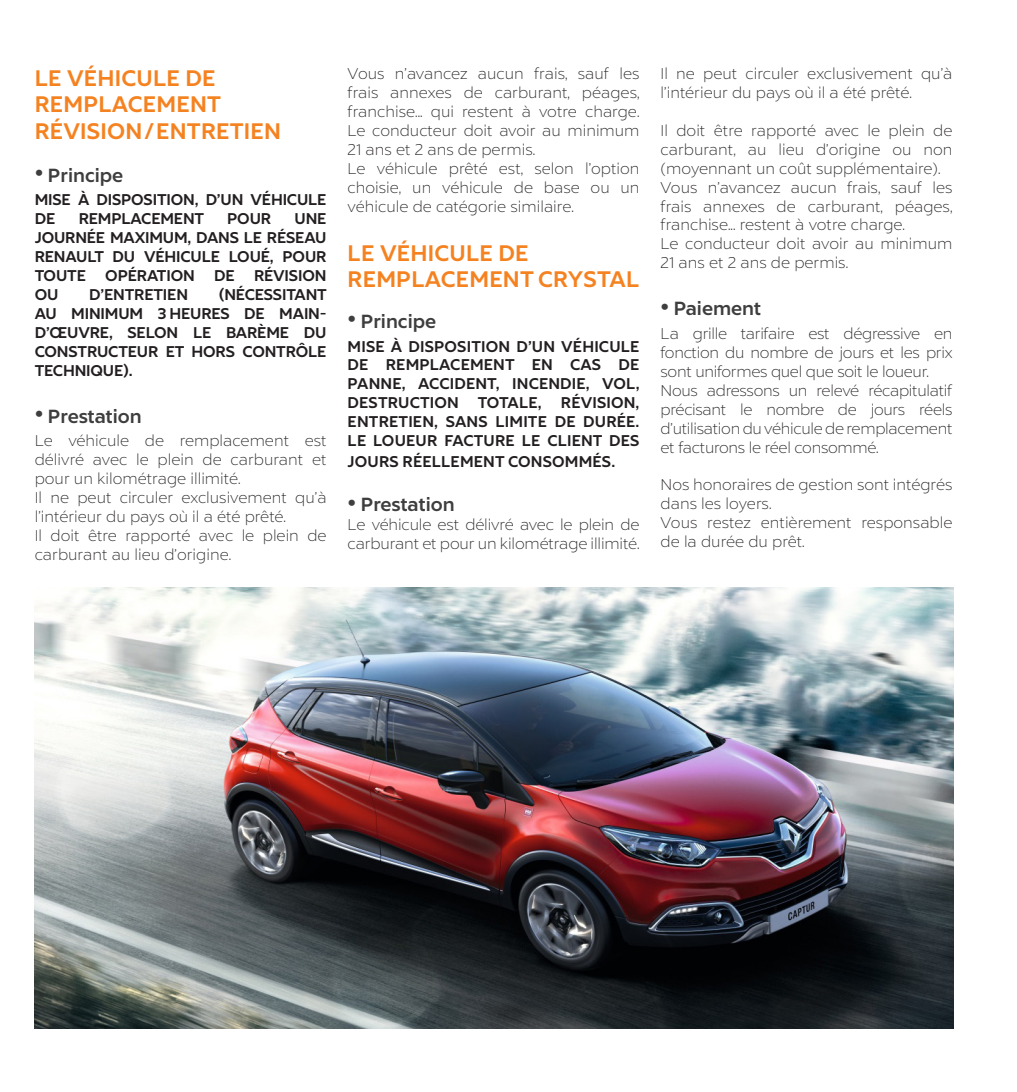
<style>
.page{position:relative;width:1017px;height:1092px;background:#fff}
.page>*{position:absolute;margin:0;border:0;box-sizing:border-box;transform-origin:0 0}
.t1{font:700 22.75px/26.2px "RCI";letter-spacing:.01em;color:#f58220}
.t2{font:700 19.25px "RCI";color:#3e3e3f}
.t3{font:300 15.75px/18.9px "RCI";color:#231f20;text-align:justify}
.t4{font:700 15.75px/18.9px "RCI";letter-spacing:-.01em;color:#231f20;text-align:justify}
.t5{font:700 15.75px "RCI";letter-spacing:.01em;color:#231f20}
.s1{font-family:"Helvetica Neue LT Pro";font-stretch:condensed;font-size:17.5px}
</style>
<div class="page">
<img style="left:35px;top:587px;width:919px;height:441px">
<p class="t1" style="left:35px;top:65px;width:248px">LE VÉHICULE DE<br>REMPLACEMENT<br>RÉVISION / ENTRETIEN</p>
<p class="t2" style="left:35px;top:163px;width:90px"><span class="s1">•</span> Principe</p>
<p class="t4" style="left:35px;top:190px;width:293px">MISE À DISPOSITION, D’UN VÉHICULE<br>DE</p>
<p class="t4" style="left:79px;top:209px;width:127px">REMPLACEMENT</p>
<p class="t4" style="left:227px;top:209px;width:45px">POUR</p>
<p class="t4" style="left:35px;top:209px;width:293px;text-indent:260px">UNE JOURNÉE MAXIMUM, DANS LE RÉSEAU RENAULT DU VÉHICULE LOUÉ, POUR TOUTE OPÉRATION DE RÉVISION OU</p>
<p class="t4" style="left:35px;top:285px;width:294px;text-indent:184px">(NÉCESSITANT AU MINIMUM 3 HEURES DE MAIN-D’ŒUVRE, SELON LE BARÈME DU CONSTRUCTEUR ET HORS CONTRÔLE TECHNIQUE).</p>
<p class="t2" style="left:35px;top:404px;width:109px"><span class="s1">•</span> Prestation</p>
<p class="t3" style="left:35px;top:431px;width:293px">Le véhicule de remplacement est délivré avec le plein de carburant et pour un kilométrage illimité.</p>
<p class="t3" style="left:35px;top:488px;width:293px">Il ne peut circuler exclusivement qu’à l’intérieur du pays où il a été prêté.</p>
<p class="t3" style="left:35px;top:526px;width:293px">Il doit être rapporté avec le plein de carburant au lieu d’origine.</p>
<p class="t4" style="left:89px;top:285px;width:100px">D’ENTRETIEN</p>
<p class="t3" style="left:348px;top:64px;width:293px">Vous n’avancez aucun frais, sauf les frais annexes de carburant, péages, franchise... qui restent à votre charge.<br>Le conducteur doit avoir au minimum 21 ans et 2 ans de permis.</p>
<p class="t3" style="left:348px;top:159px;width:293px">Le véhicule prêté est, selon l’option choisie, un véhicule de base ou un véhicule de catégorie similaire.</p>
<p class="t1" style="left:348px;top:240px;width:293px">LE VÉHICULE DE<br>REMPLACEMENT CRYSTAL</p>
<p class="t2" style="left:348px;top:309px;width:90px"><span class="s1">•</span> Principe</p>
<p class="t4" style="left:348px;top:337px;width:293px">MISE À DISPOSITION D’UN VÉHICULE DE REMPLACEMENT EN CAS DE PANNE, ACCIDENT, INCENDIE, VOL, DESTRUCTION TOTALE, RÉVISION, ENTRETIEN, SANS LIMITE DE DURÉE.<br>LE LOUEUR FACTURE LE CLIENT DES</p>
<p class="t5" style="left:348px;top:452px;width:269px">JOURS RÉELLEMENT CONSOMMÉS.</p>
<p class="t2" style="left:348px;top:492px;width:109px"><span class="s1">•</span> Prestation</p>
<p class="t3" style="left:348px;top:515px;width:293px">Le véhicule est délivré avec le plein de carburant et pour un kilométrage illimité.</p>
<p class="t3" style="left:661px;top:64px;width:293px">Il ne peut circuler exclusivement qu’à l’intérieur du pays où il a été prêté.</p>
<p class="t3" style="left:661px;top:121px;width:293px">Il doit être rapporté avec le plein de carburant, au lieu d’origine ou non (moyennant un coût supplémentaire).</p>
<p class="t3" style="left:661px;top:177px;width:293px">Vous n’avancez aucun frais, sauf les frais annexes de carburant, péages, franchise... restent à votre charge.</p>
<p class="t3" style="left:661px;top:234px;width:293px">Le conducteur doit avoir au minimum<br>21 ans et 2 ans de permis.</p>
<p class="t2" style="left:661px;top:296px;width:102px"><span class="s1">•</span> Paiement</p>
<p class="t3" style="left:661px;top:324px;width:293px">La grille tarifaire est dégressive en fonction du nombre de jours et les prix sont uniformes quel que soit le loueur.</p>
<p class="t3" style="left:661px;top:381px;width:293px">Nous adressons un relevé récapitulatif précisant le nombre de jours réels d’utilisation du véhicule de remplacement et facturons le réel consommé.</p>
<p class="t3" style="left:661px;top:475px;width:293px">Nos honoraires de gestion sont intégrés dans les loyers.</p>
<p class="t3" style="left:661px;top:513px;width:293px">Vous restez entièrement responsable de la durée du prêt.</p>
</div>
